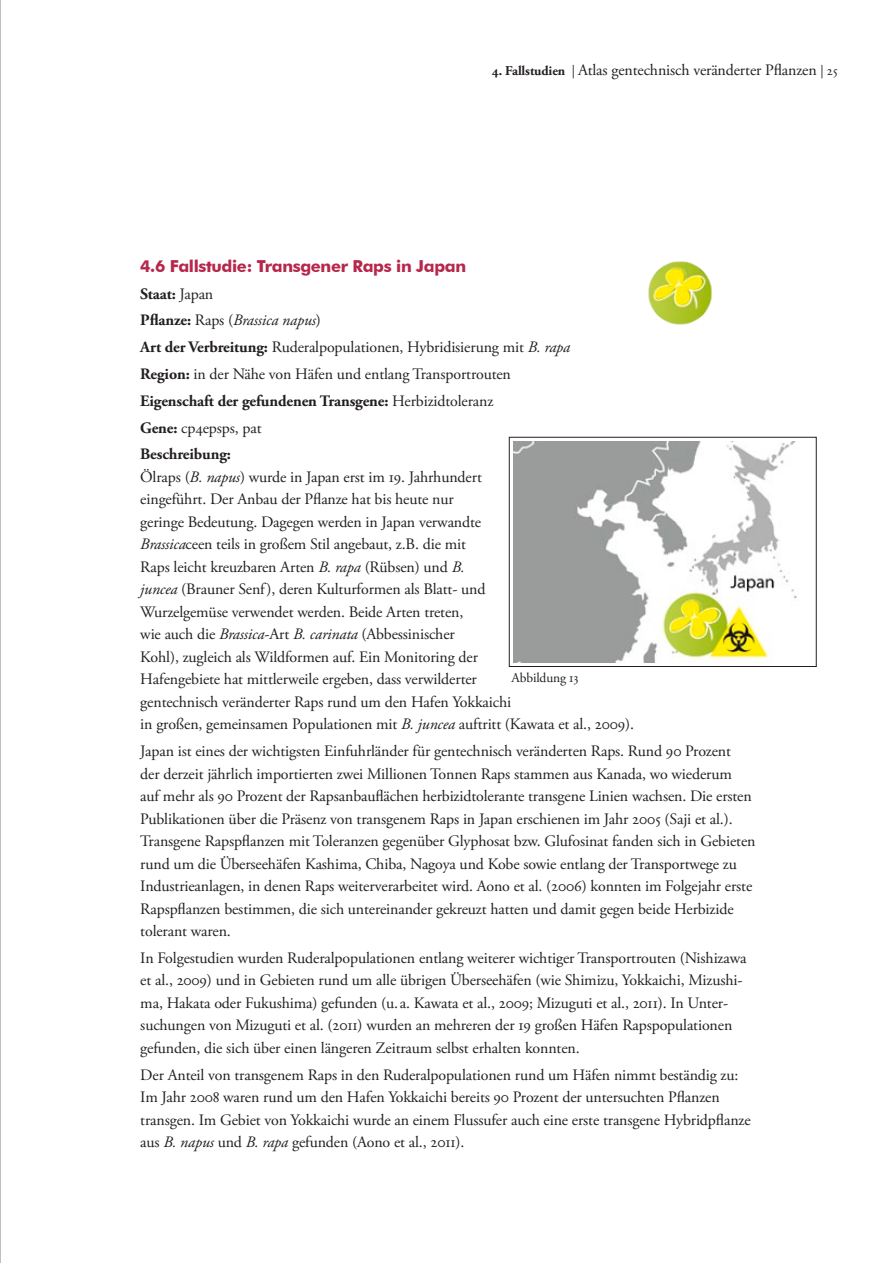
<style>
.page{position:relative;width:893px;height:1263px;background:#fff}
.page>*{position:absolute;margin:0;border:0;box-sizing:border-box;transform-origin:0 0}
.t1{font:700 16.5px "Futura BT";letter-spacing:-.02em;color:#b6274b}
.t2{font:15.9px/22.5px "Adobe Garamond Pro";letter-spacing:-.01em;color:#231f20}
.t3{font:13.5px "Adobe Garamond Pro";letter-spacing:-.01em;color:#231f20}
.s1{font-weight:700;font-size:13.5px}
.s2{font-size:13.5px}
.s3{font-weight:700}
.s4{font-style:italic}
</style>
<div class="page">
<hr style="left:0;top:0;width:1px;height:1263px;background:#808285">
<img style="left:648px;top:261px;width:64px;height:64px">
<img style="left:514px;top:442px;width:283px;height:220px">
<div style="left:509px;top:437px;width:307px;height:230px;border:1px solid #231f20"></div>
<p class="t2" style="left:492px;top:60px;width:347px"><span class="s1">4. Fallstudien</span> <span class="s2">|</span> Atlas gentechnisch veränderter Pflanzen <span class="s2">| 25</span></p>
<p class="t1" style="left:140px;top:256px;width:327px">4.6 Fallstudie: Transgener Raps in Japan</p>
<p class="t2" style="left:140px;top:281px;width:431px;line-height:26.7px"><span class="s3">Staat:</span> Japan<br><span class="s3">Pflanze:</span> Raps (<span class="s4">Brassica napus</span>)<br><span class="s3">Art der Verbreitung:</span> Ruderalpopulationen, Hybridisierung mit <span class="s4">B. rapa </span><span class="s3">Region:</span> in der Nähe von Häfen und entlang Transportrouten <span class="s3">Eigenschaft der gefundenen Transgene:</span> Herbizidtoleranz<br><span class="s3">Gene:</span> cp4epsps, pat<br><span class="s3">Beschreibung:</span></p>
<p class="t2" style="left:140px;top:466px;width:495px">Ölraps (<span class="s4">B. napus</span>) wurde in Japan erst im 19. Jahrhundert<br>eingeführt. Der Anbau der Pflanze hat bis heute nur<br>geringe Bedeutung. Dagegen werden in Japan verwandte<br><span class="s4">Brassica</span>ceen teils in großem Stil angebaut, z.B. die mit<br>Raps leicht kreuzbaren Arten <span class="s4">B. rapa</span> (Rübsen) und <span class="s4">B.<br>juncea</span> (Brauner Senf), deren Kulturformen als Blatt- und<br>Wurzelgemüse verwendet werden. Beide Arten treten,<br>wie auch die <span class="s4">Brassica</span>-Art <span class="s4">B. carinata</span> (Abbessinischer<br>Kohl), zugleich als Wildformen auf. Ein Monitoring der<br>Hafengebiete hat mittlerweile ergeben, dass verwilderter<br>gentechnisch veränderter Raps rund um den Hafen Yokkaichi<br>in großen, gemeinsamen Populationen mit <span class="s4">B. juncea</span> auftritt (Kawata et al., 2009).</p>
<p class="t2" style="left:140px;top:740px;width:617px">Japan ist eines der wichtigsten Einfuhrländer für gentechnisch veränderten Raps. Rund 90 Prozent<br>der derzeit jährlich importierten zwei Millionen Tonnen Raps stammen aus Kanada, wo wiederum<br>auf mehr als 90 Prozent der Rapsanbauflächen herbizidtolerante transgene Linien wachsen. Die ersten Publikationen über die Präsenz von transgenem Raps in Japan erschienen im Jahr 2005 (Saji et al.).<br>Transgene Rapspflanzen mit Toleranzen gegenüber Glyphosat bzw. Glufosinat fanden sich in Gebieten rund um die Überseehäfen Kashima, Chiba, Nagoya und Kobe sowie entlang der Transportwege zu Industrieanlagen, in denen Raps weiterverarbeitet wird. Aono et al. (2006) konnten im Folgejahr erste Rapspflanzen bestimmen, die sich untereinander gekreuzt hatten und damit gegen beide Herbizide tolerant waren.</p>
<p class="t2" style="left:140px;top:947px;width:608px">In Folgestudien wurden Ruderalpopulationen entlang weiterer wichtiger Transportrouten (Nishizawa et al., 2009) und in Gebieten rund um alle übrigen Überseehäfen (wie Shimizu, Yokkaichi, Mizushi&shy;ma, Hakata oder Fukushima) gefunden (u. a. Kawata et al., 2009; Mizuguti et al., 2011). In Unter&shy;suchungen von Mizuguti et al. (2011) wurden an mehreren der 19 großen Häfen Rapspopulationen gefunden, die sich über einen längeren Zeitraum selbst erhalten konnten.</p>
<p class="t2" style="left:140px;top:1064px;width:612px">Der Anteil von transgenem Raps in den Ruderalpopulationen rund um Häfen nimmt beständig zu:<br>Im Jahr 2008 waren rund um den Hafen Yokkaichi bereits 90 Prozent der untersuchten Pflanzen transgen. Im Gebiet von Yokkaichi wurde an einem Flussufer auch eine erste transgene Hybridpflanze aus <span class="s4">B. napus</span> und <span class="s4">B. rapa</span> gefunden (Aono et al., 2011).</p>
<p class="t3" style="left:512px;top:669px;width:69px">Abbildung 13</p>
</div>
